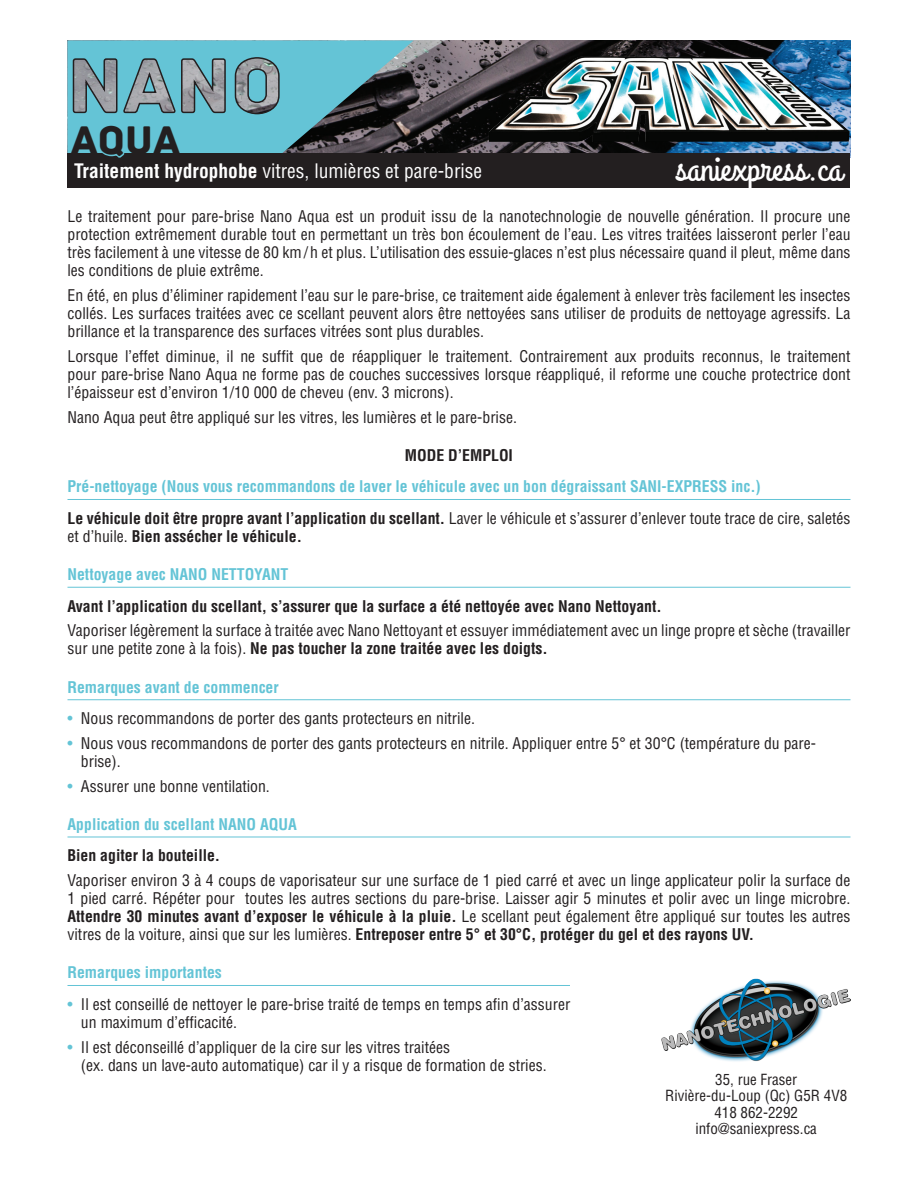
<style>
.page{position:relative;width:918px;height:1188px;background:#fff}
.page>*{position:absolute;margin:0;border:0;box-sizing:border-box;transform-origin:0 0}
.t1{font:42px "Archive";color:#231f20}
.t2{font:37.5px "Grand Hotel";color:#fff}
.t3{font:condensed 19.5px "Helvetica LT Std";color:#fff}
.t4{font:condensed 15.75px/18px "Helvetica LT Std";color:#231f20;text-align:justify}
.t5{font:700 condensed 15.75px/31.5px "Helvetica LT Std";color:#64c4d6}
.t6{font:700 condensed 15.75px "Helvetica LT Std";color:#231f20}
.t7{font:condensed 15px/16.5px "Helvetica LT Std";color:#231f20;text-align:center}
.s1{font-weight:700}
.s2{color:#231f20}
.s3{font-weight:400;color:#231f20}
.s4{font-weight:400}
.s5{color:#64c4d6}
</style>
<div class="page">
<img style="left:414px;top:40px;width:436px;height:113px">
<img style="left:506px;top:56px;width:81px;height:60px">
<hr style="left:68px;top:499px;width:782px;height:1px;background:#64c4d6">
<hr style="left:68px;top:587px;width:782px;height:1px;background:#64c4d6">
<hr style="left:68px;top:699px;width:782px;height:1px;background:#64c4d6">
<hr style="left:68px;top:837px;width:782px;height:1px;background:#64c4d6">
<hr style="left:68px;top:985px;width:782px;height:1px;background:#64c4d6">
<div style="left:68px;top:153px;width:782px;height:35px;background:#231f20"></div>
<svg style="left:68px;top:40px;width:346px;height:118px"></svg>
<div style="left:570px;top:967px;width:303px;height:27px;background:#fff"></div>
<img style="left:662px;top:978px;width:188px;height:84px">
<h1 class="t1" style="left:70px;top:116px;width:111px">AQUA</h1>
<p class="t3" style="left:74px;top:159px;width:409px"><span class="s1">Traitement hydrophobe</span> vitres, lumières et pare-brise</p>
<h2 class="t2" style="left:676px;top:144px;width:168px">saniexpress.ca</h2>
<p class="t4" style="left:68px;top:208px;width:785px">Le traitement pour pare-brise Nano Aqua est un produit issu de la nanotechnologie de nouvelle génération. Il procure une protection extrêmement durable tout en permettant un très bon écoulement de l’eau. Les vitres traitées laisseront perler l’eau très facilement à une vitesse de 80 km/h et plus. L’utilisation des essuie-glaces n’est plus nécessaire quand il pleut, même dans les conditions de pluie extrême.</p>
<p class="t4" style="left:68px;top:286px;width:785px">En été, en plus d’éliminer rapidement l’eau sur le pare-brise, ce traitement aide également à enlever très facilement les insectes collés. Les surfaces traitées avec ce scellant peuvent alors être nettoyées sans utiliser de produits de nettoyage agressifs. La brillance et la transparence des surfaces vitrées sont plus durables.</p>
<p class="t4" style="left:68px;top:347px;width:785px">Lorsque l’effet diminue, il ne suffit que de réappliquer le traitement. Contrairement aux produits reconnus, le traitement pour pare-brise Nano Aqua ne forme pas de couches successives lorsque réappliqué, il reforme une couche protectrice dont l’épaisseur est d’environ 1/10 000 de cheveu (env. 3 microns).</p>
<p class="t4" style="left:68px;top:408px;width:451px">Nano Aqua peut être appliqué sur les vitres, les lumières et le pare-brise.</p>
<p class="t6" style="left:405px;top:445px;width:110px">MODE D’EMPLOI</p>
<p class="t5" style="left:68px;top:471px;width:784px">Pré-nettoyage (Nous vous recommandons de laver le véhicule avec un bon dégraissant SANI-EXPRESS inc.)<br><span class="s2">Le véhicule doit être propre avant l’application du scellant.</span> <span class="s3">Laver le véhicule et s’assurer d’enlever toute trace de cire, saletés</span></p>
<p class="t6" style="left:68px;top:526px;width:236px"><span class="s4">et d’huile.</span> Bien assécher le véhicule.</p>
<p class="t5" style="left:68px;top:559px;width:222px">Nettoyage avec NANO NETTOYANT</p>
<p class="t6" style="left:68px;top:596px;width:596px">Avant l’application du scellant, s’assurer que la surface a été nettoyée avec Nano Nettoyant.</p>
<p class="t4" style="left:68px;top:622px;width:785px">Vaporiser légèrement la surface à traitée avec Nano Nettoyant et essuyer immédiatement avec un linge propre et sèche (travailler sur une petite zone à la fois). <span class="s1">Ne pas toucher la zone traitée avec les doigts.</span></p>
<p class="t5" style="left:68px;top:671px;width:213px">Remarques avant de commencer</p>
<p class="t4" style="left:68px;top:709px;width:409px"><span class="s5">•</span> Nous recommandons de porter des gants protecteurs en nitrile.</p>
<p class="t4" style="left:81px;top:734px;width:737px;text-indent:-13px"><span class="s5">•</span> Nous vous recommandons de porter des gants protecteurs en nitrile. Appliquer entre 5° et 30°C (température du pare&shy;brise).</p>
<p class="t4" style="left:68px;top:777px;width:204px"><span class="s5">•</span> Assurer une bonne ventilation.</p>
<p class="t5" style="left:68px;top:808px;width:231px">Application du scellant NANO AQUA</p>
<p class="t6" style="left:68px;top:846px;width:154px">Bien agiter la bouteille.</p>
<p class="t4" style="left:68px;top:871px;width:785px">Vaporiser environ 3 à 4 coups de vaporisateur sur une surface de 1 pied carré et avec un linge applicateur polir la surface de 1 pied carré. Répéter pour toutes les autres sections du pare-brise. Laisser agir 5 minutes et polir avec un linge microbre.<br><span class="s1">Attendre 30 minutes avant d’exposer le véhicule à la pluie.</span> Le scellant peut également être appliqué sur toutes les autres vitres de la voiture, ainsi que sur les lumières. <span class="s1">Entreposer entre 5° et 30°C, protéger du gel et des rayons UV.</span></p>
<p class="t5" style="left:68px;top:957px;width:156px">Remarques importantes</p>
<p class="t4" style="left:81px;top:995px;width:491px;text-indent:-13px"><span class="s5">•</span> Il est conseillé de nettoyer le pare-brise traité de temps en temps afin d’assurer un maximum d’efficacité.</p>
<p class="t4" style="left:81px;top:1038px;width:467px;text-indent:-13px"><span class="s5">•</span> Il est déconseillé d’appliquer de la cire sur les vitres traitées<br>(ex. dans un lave-auto automatique) car il y a risque de formation de stries.</p>
<p class="t7" style="left:665px;top:1071px;width:184px">35, rue Fraser<br>Rivière-du-Loup (Qc) G5R 4V8<br>418 862-2292 info@saniexpress.ca</p>
</div>
